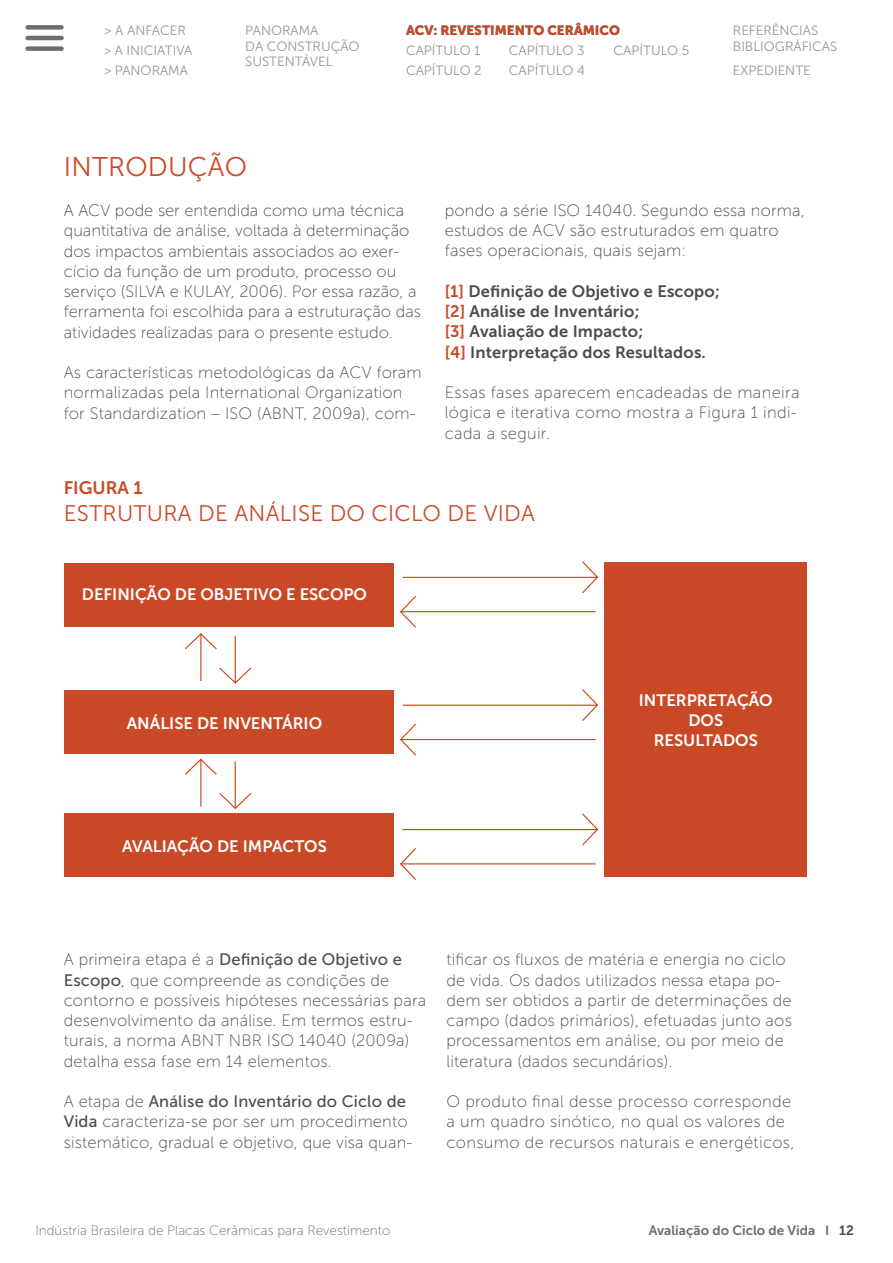
<style>
.page{position:relative;width:893px;height:1263px;background:#fff}
.page>*{position:absolute;margin:0;border:0;box-sizing:border-box;transform-origin:0 0}
.t1{font:27px "Museo Sans 300";letter-spacing:.01em;color:#c94927}
.t2{font:22.5px "Museo Sans 300";letter-spacing:.01em;color:#c94927}
.t3{font:18px "Museo Sans 700";color:#c94927}
.t4{font:16.5px/20.2px "Museo Sans 100";letter-spacing:.01em;color:#4b4c4d}
.t5{font:16.5px/20.2px "Museo Sans 700";letter-spacing:.01em;color:#4b4c4d}
.t6{font:16.5px/19.8px "Museo Sans 700";color:#fff;text-align:center}
.t7{font:16.5px "Museo Sans 500";letter-spacing:.01em;color:#4b4c4d}
.t8{font:13.5px "Museo Sans 100";color:#6c6d70}
.t9{font:13.5px "Museo Sans 700";color:#6c6d70}
.t10{font:13.35px/15.6px "Museo Sans 300";color:#939598}
.t11{font:13.35px "Museo Sans 900";color:#c94927}
.s1{color:#c94927}
.s2{font-family:"Museo Sans 100"}
.s3{font-family:"Museo Sans 500"}
.s4{color:#4b4c4d}
</style>
<div class="page">
<svg style="left:25px;top:25px;width:39px;height:26px"></svg>
<div style="left:28px;top:25px;width:34px;height:5px;background:#6c6d70"></div>
<hr style="left:28px;top:36px;width:34px;height:4px;background:#6c6d70">
<div style="left:28px;top:46px;width:34px;height:5px;background:#6c6d70"></div>
<div style="left:64px;top:563px;width:330px;height:63px;background:#c94927"></div>
<div style="left:605px;top:563px;width:202px;height:314px;background:#c94927"></div>
<div style="left:64px;top:690px;width:330px;height:64px;background:#c94927"></div>
<div style="left:64px;top:813px;width:330px;height:64px;background:#c94927"></div>
<svg style="left:581px;top:561px;width:18px;height:32px"></svg>
<hr style="left:403px;top:577px;width:195px;height:1px;background:#cc410f">
<svg style="left:400px;top:596px;width:17px;height:32px"></svg>
<hr style="left:400px;top:611px;width:196px;height:1px;background:#cc410f">
<svg style="left:581px;top:689px;width:18px;height:32px"></svg>
<hr style="left:403px;top:705px;width:195px;height:1px;background:#cc410f">
<svg style="left:400px;top:723px;width:17px;height:33px"></svg>
<hr style="left:400px;top:739px;width:196px;height:1px;background:#cc410f">
<svg style="left:185px;top:633px;width:32px;height:17px"></svg>
<hr style="left:200px;top:633px;width:1px;height:48px;background:#cc410f">
<svg style="left:219px;top:666px;width:33px;height:18px"></svg>
<hr style="left:235px;top:636px;width:1px;height:47px;background:#cc410f">
<svg style="left:185px;top:758px;width:32px;height:18px"></svg>
<hr style="left:200px;top:759px;width:1px;height:47px;background:#cc410f">
<svg style="left:219px;top:792px;width:33px;height:17px"></svg>
<hr style="left:235px;top:761px;width:1px;height:48px;background:#cc410f">
<svg style="left:581px;top:813px;width:18px;height:33px"></svg>
<hr style="left:403px;top:829px;width:195px;height:1px;background:#cc410f">
<svg style="left:400px;top:848px;width:17px;height:32px"></svg>
<hr style="left:400px;top:863px;width:196px;height:1px;background:#cc410f">
<p class="t10" style="left:104px;top:21px;width:90px;line-height:20px">&gt; A ANFACER &gt; A INICIATIVA &gt; PANORAMA</p>
<p class="t10" style="left:245px;top:23px;width:116px">PANORAMA<br>DA CONSTRUÇÃO<br>SUSTENTÁVEL</p>
<p class="t11" style="left:406px;top:23px;width:215px">ACV: REVESTIMENTO CERÂMICO</p>
<p class="t10" style="left:406px;top:41px;width:77px;line-height:20px">CAPÍTULO 1<br>CAPÍTULO 2</p>
<p class="t10" style="left:509px;top:43px;width:77px">CAPÍTULO 3</p>
<p class="t10" style="left:614px;top:43px;width:77px">CAPÍTULO 5</p>
<p class="t10" style="left:509px;top:63px;width:78px">CAPÍTULO 4</p>
<p class="t10" style="left:733px;top:23px;width:106px">REFERÊNCIAS<br>BIBLIOGRÁFICAS</p>
<p class="t10" style="left:733px;top:63px;width:79px">EXPEDIENTE</p>
<h1 class="t1" style="left:64px;top:152px;width:185px">INTRODUÇÃO</h1>
<p class="t4" style="left:64px;top:200px;width:359px">A ACV pode ser entendida como uma técnica quantitativa de análise, voltada à determinação dos impactos ambientais associados ao exer&shy;cício da função de um produto, processo ou serviço (SILVA e KULAY, 2006). Por essa razão, a ferramenta foi escolhida para a estruturação das atividades realizadas para o presente estudo.</p>
<p class="t4" style="left:64px;top:362px;width:359px">As características metodológicas da ACV foram normalizadas pela International Organization for Standardization – ISO (ABNT, 2009a), com-</p>
<p class="t4" style="left:445px;top:200px;width:361px">pondo a série ISO 14040. Segundo essa norma, estudos de ACV são estruturados em quatro fases operacionais, quais sejam:</p>
<p class="t5" style="left:445px;top:281px;width:276px"><span class="s1">[1]</span> Definição de Objetivo e Escopo; <span class="s1">[2]</span> Análise de Inventário;<br><span class="s1">[3]</span> Avaliação de Impacto;<br><span class="s1">[4]</span> Interpretação dos Resultados.</p>
<p class="t4" style="left:445px;top:383px;width:356px">Essas fases aparecem encadeadas de maneira lógica e iterativa como mostra a Figura 1 indi&shy;cada a seguir.</p>
<p class="t3" style="left:64px;top:478px;width:80px">FIGURA 1</p>
<h2 class="t2" style="left:64px;top:501px;width:473px">ESTRUTURA DE ANÁLISE DO CICLO DE VIDA</h2>
<p class="t6" style="left:82px;top:584px;width:287px">DEFINIÇÃO DE OBJETIVO E ESCOPO</p>
<p class="t6" style="left:127px;top:713px;width:197px">ANÁLISE DE INVENTÁRIO</p>
<p class="t6" style="left:122px;top:836px;width:206px">AVALIAÇÃO DE IMPACTOS</p>
<p class="t6" style="left:639px;top:690px;width:135px">INTERPRETAÇÃO<br>DOS<br>RESULTADOS</p>
<p class="t7" style="left:64px;top:950px;width:340px"><span class="s2">A primeira etapa é a</span> Definição de Objetivo e</p>
<p class="t4" style="left:64px;top:970px;width:364px"><span class="s3">Escopo</span>, que compreende as condições de contorno e possíveis hipóteses necessárias para desenvolvimento da análise. Em termos estru&shy;turais, a norma ABNT NBR ISO 14040 (2009a) detalha essa fase em 14 elementos.</p>
<p class="t7" style="left:64px;top:1092px;width:344px"><span class="s2">A etapa de</span> Análise do Inventário do Ciclo de</p>
<p class="t4" style="left:64px;top:1112px;width:350px"><span class="s3">Vida</span> caracteriza-se por ser um procedimento sistemático, gradual e objetivo, que visa quan-</p>
<p class="t4" style="left:446px;top:950px;width:347px">tificar os fluxos de matéria e energia no ciclo de vida. Os dados utilizados nessa etapa po&shy;dem ser obtidos a partir de determinações de campo (dados primários), efetuadas junto aos processamentos em análise, ou por meio de literatura (dados secundários).</p>
<p class="t4" style="left:446px;top:1091px;width:349px">O produto final desse processo corresponde a um quadro sinótico, no qual os valores de consumo de recursos naturais e energéticos,</p>
<p class="t8" style="left:35px;top:1223px;width:357px">Indústria Brasileira de Placas Cerâmicas para Revestimento</p>
<p class="t9" style="left:649px;top:1223px;width:207px">Avaliação do Ciclo de Vida I <span class="s4">12</span></p>
</div>
